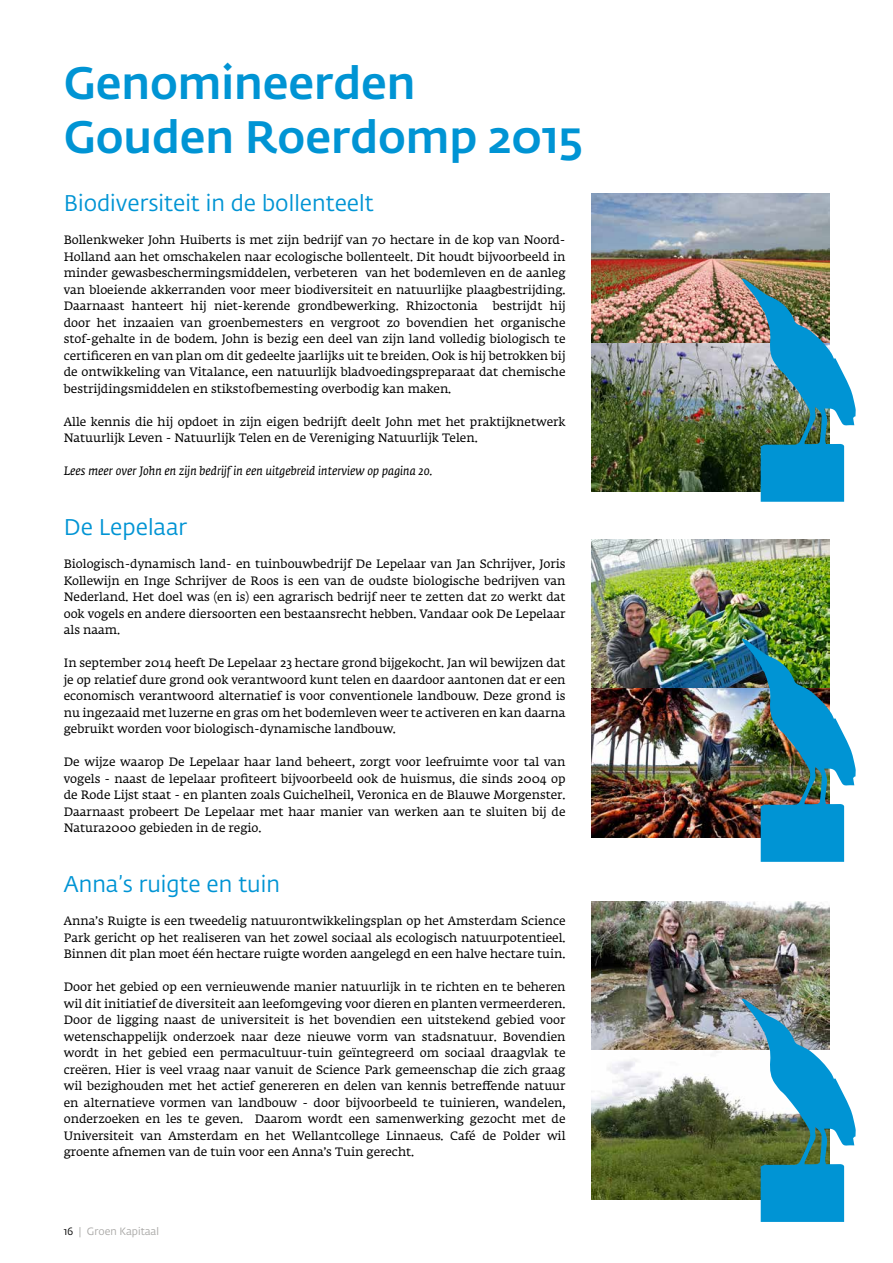
<style>
.page{position:relative;width:893px;height:1263px;background:#fff}
.page>*{position:absolute;margin:0;border:0;box-sizing:border-box;transform-origin:0 0}
.t1{font:500 45px/54px "Fedra Sans Std";color:#0094d4}
.t2{font:22.5px "Fedra Sans Std";color:#0094d4}
.t3{font:12px/16.5px "Fedra Serif A Std";color:#000;text-align:justify}
.t4{font:italic 12px "Fedra Serif A Std";color:#000}
.t5{font:10.5px "Fedra Sans Std";color:#a9a8a6}
.s1{color:#000}
</style>
<div class="page">
<img style="left:591px;top:193px;width:238px;height:298px">
<img style="left:742px;top:278px;width:114px;height:224px">
<img style="left:591px;top:540px;width:238px;height:297px">
<img style="left:591px;top:901px;width:238px;height:298px">
<img style="left:742px;top:639px;width:114px;height:223px">
<img style="left:742px;top:999px;width:114px;height:223px">
<h1 class="t1" style="left:64px;top:56px;width:521px">Genomineerden<br>Gouden Roerdomp 2015</h1>
<h2 class="t2" style="left:64px;top:190px;width:311px">Biodiversiteit in de bollenteelt</h2>
<p class="t3" style="left:64px;top:233px;width:503px">Bollenkweker John Huiberts is met zijn bedrijf van 70 hectare in de kop van Noord-Holland aan het omschakelen naar ecologische bollenteelt. Dit houdt bijvoorbeeld in minder gewasbeschermingsmiddelen, verbeteren van het bodemleven en de aanleg van bloeiende akkerranden voor meer biodiversiteit en natuurlijke plaagbestrijding.<br>Daarnaast hanteert hij niet-kerende grondbewerking. Rhizoctonia bestrijdt hij door het inzaaien van groenbemesters en vergroot zo bovendien het organische stof-gehalte in de bodem. John is bezig een deel van zijn land volledig biologisch te certificeren en van plan om dit gedeelte jaarlijks uit te breiden. Ook is hij betrokken bij de ontwikkeling van Vitalance, een natuurlijk bladvoedingspreparaat dat chemische bestrijdingsmiddelen en stikstofbemesting overbodig kan maken.</p>
<p class="t3" style="left:64px;top:414px;width:503px">Alle kennis die hij opdoet in zijn eigen bedrijft deelt John met het praktijknetwerk<br>Natuurlijk Leven - Natuurlijk Telen en de Vereniging Natuurlijk Telen.</p>
<p class="t4" style="left:64px;top:464px;width:370px">Lees meer over John en zijn bedrijf in een uitgebreid interview op pagina 20.</p>
<h2 class="t2" style="left:64px;top:514px;width:125px">De Lepelaar</h2>
<p class="t3" style="left:64px;top:557px;width:503px">Biologisch-dynamisch land- en tuinbouwbedrijf De Lepelaar van Jan Schrijver, Joris Kollewijn en Inge Schrijver de Roos is een van de oudste biologische bedrijven van Nederland. Het doel was (en is) een agrarisch bedrijf neer te zetten dat zo werkt dat ook vogels en andere diersoorten een bestaansrecht hebben. Vandaar 0ok De Lepelaar als naam.</p>
<p class="t3" style="left:64px;top:656px;width:503px">In september 2014 heeft De Lepelaar 23 hectare grond bijgekocht. Jan wil bewijzen dat je op relatief dure grond ook verantwoord kunt telen en daardoor aantonen dat er een economisch verantwoord alternatief is voor conventionele landbouw. Deze grond is nu ingezaaid met luzerne en gras om het bodemleven weer te activeren en kan daarna gebruikt worden voor biologisch-dynamische landbouw.</p>
<p class="t3" style="left:64px;top:755px;width:503px">De wijze waarop De Lepelaar haar land beheert, zorgt voor leefruimte voor tal van vogels - naast de lepelaar profiteert bijvoorbeeld ook de huismus, die sinds 2004 op de Rode Lijst staat - en planten zoals Guichelheil, Veronica en de Blauwe Morgenster.<br>Daarnaast probeert De Lepelaar met haar manier van werken aan te sluiten bij de Natura2000 gebieden in de regio.</p>
<h2 class="t2" style="left:64px;top:871px;width:218px">Anna’s ruigte en tuin</h2>
<p class="t3" style="left:64px;top:914px;width:503px">Anna’s Ruigte is een tweedelig natuurontwikkelingsplan op het Amsterdam Science Park gericht op het realiseren van het zowel sociaal als ecologisch natuurpotentieel.<br>Binnen dit plan moet één hectare ruigte worden aangelegd en een halve hectare tuin.</p>
<p class="t3" style="left:64px;top:980px;width:503px">Door het gebied op een vernieuwende manier natuurlijk in te richten en te beheren wil dit initiatief de diversiteit aan leefomgeving voor dieren en planten vermeerderen.<br>Door de ligging naast de universiteit is het bovendien een uitstekend gebied voor wetenschappelijk onderzoek naar deze nieuwe vorm van stadsnatuur. Bovendien wordt in het gebied een permacultuur-tuin geïntegreerd om sociaal draagvlak te creëren. Hier is veel vraag naar vanuit de Science Park gemeenschap die zich graag wil bezighouden met het actief genereren en delen van kennis betreffende natuur en alternatieve vormen van landbouw - door bijvoorbeeld te tuinieren, wandelen, onderzoeken en les te geven. Daarom wordt een samenwerking gezocht met de Universiteit van Amsterdam en het Wellantcollege Linnaeus. Café de Polder wil groente afnemen van de tuin voor een Anna’s Tuin gerecht.</p>
<p class="t5" style="left:64px;top:1225px;width:97px"><span class="s1">16</span> | Groen Kapitaal</p>
</div>
